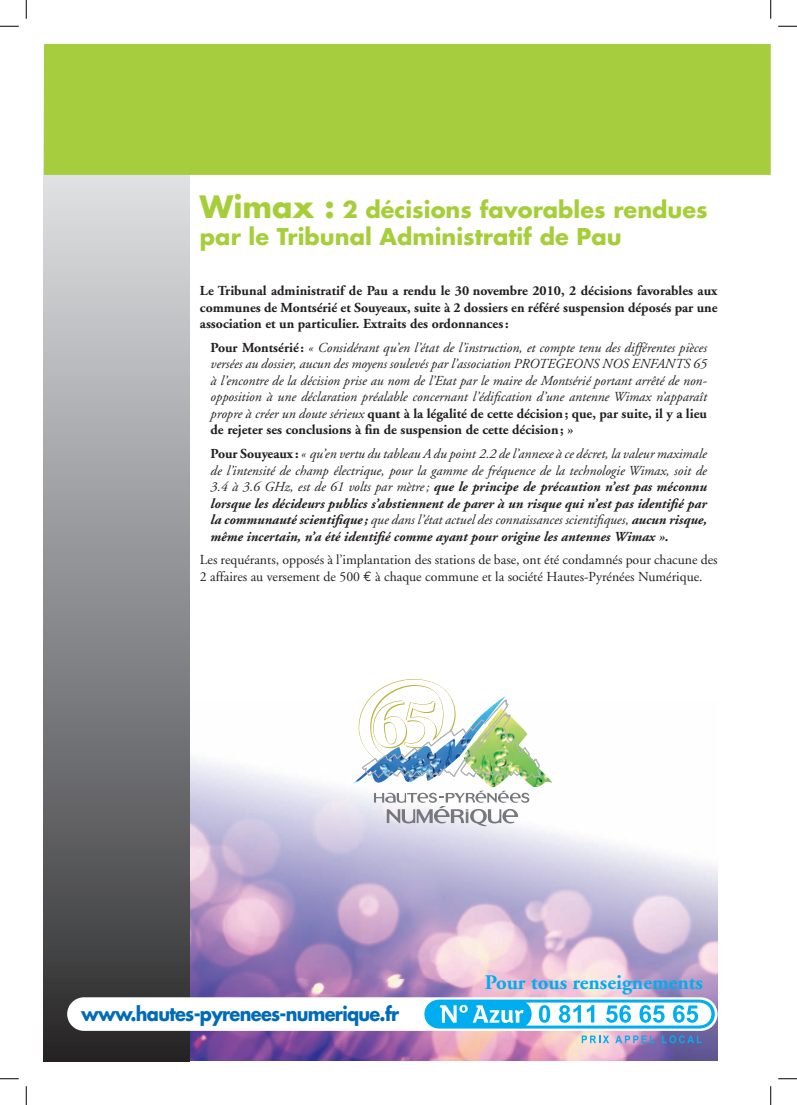
<style>
.page{position:relative;width:797px;height:1105px;background:#fff}
.page>*{position:absolute;margin:0;border:0;box-sizing:border-box;transform-origin:0 0}
.t1{font:700 22.5px/27px "Futura";color:#a6ce39}
.t2{font:700 20.75px "Adobe Garamond";color:#00aeef}
.t3{font:700 19.12px "Futura";letter-spacing:-.04em;color:#006bb6;scale:.93 1}
.t4{font:italic 13.75px/16.5px "Adobe Garamond";color:#231f20;text-align:justify}
.t5{font:700 13.75px/16.5px "Adobe Garamond";color:#231f20;text-align:justify}
.t6{font:13.75px/16.5px "Adobe Garamond";color:#231f20}
.s1{font-size:30px}
.s2{font-weight:700;font-style:normal}
.s3{font-weight:700}
.s4{font-family:"Euro Mono Std"}
</style>
<div class="page">
<img style="left:189px;top:699px;width:528px;height:361px">
<svg style="left:44px;top:175px;width:145px;height:886px;background:#898a8d"></svg>
<div style="left:44px;top:44px;width:726px;height:131px;background:#a6cd3d;border:1px solid #a6cd3d"></div>
<div style="left:67px;top:997px;width:650px;height:34px;background:#fff;border-radius:17px"></div>
<svg style="left:581px;top:1035px;width:28px;height:8px"></svg>
<svg style="left:615px;top:1035px;width:39px;height:8px"></svg>
<svg style="left:662px;top:1035px;width:39px;height:8px"></svg>
<svg style="left:424px;top:999px;width:290px;height:29px"></svg>
<svg style="left:374px;top:791px;width:155px;height:35px"></svg>
<img style="left:353px;top:699px;width:111px;height:87px">
<img style="left:464px;top:708px;width:89px;height:79px">
<img style="left:359px;top:679px;width:181px;height:100px">
<svg style="left:0;top:25px;width:19px;height:2px"></svg>
<svg style="left:778px;top:25px;width:19px;height:2px"></svg>
<svg style="left:0;top:1078px;width:19px;height:1px"></svg>
<svg style="left:778px;top:1078px;width:19px;height:1px"></svg>
<svg style="left:25px;top:0;width:2px;height:19px"></svg>
<svg style="left:25px;top:1086px;width:2px;height:19px"></svg>
<svg style="left:770px;top:0;width:1px;height:19px"></svg>
<svg style="left:770px;top:1086px;width:1px;height:19px"></svg>
<h1 class="t1" style="left:200px;top:195px;width:509px"><span class="s1">Wimax :</span> 2 décisions favorables rendues par le Tribunal Administratif de Pau</h1>
<p class="t5" style="left:200px;top:283px;width:519px">Le Tribunal administratif de Pau a rendu le 30 novembre 2010, 2 décisions favorables aux communes de Montsérié et Souyeaux, suite à 2 dossiers en référé suspension déposés par une association et un particulier. Extraits des ordonnances :</p>
<p class="t4" style="left:211px;top:340px;width:498px"><span class="s2">Pour Montsérié :</span> « Considérant qu’en l’état de l’instruction, et compte tenu des différentes pièces versées au dossier, aucun des moyens soulevés par l’association PROTEGEONS NOS ENFANTS 65 à l’encontre de la décision prise au nom de l’Etat par le maire de Montsérié portant arrêté de non&shy;opposition à une déclaration préalable concernant l’édification d’une antenne Wimax n’apparaît propre à créer un doute sérieux <span class="s2">quant à la légalité de cette décision ; que, par suite, il y a lieu de rejeter ses conclusions à fin de suspension de cette décision ; »</span></p>
<p class="t4" style="left:211px;top:446px;width:498px"><span class="s2">Pour Souyeaux :</span> « qu’en vertu du tableau A du point 2.2 de l’annexe à ce décret, la valeur maximale de l’intensité de champ électrique, pour la gamme de fréquence de la technologie Wimax, soit de 3.4 à 3.6 GHz, est de 61 volts par mètre ; <span class="s3">que le principe de précaution n’est pas méconnu lorsque les décideurs publics s’abstiennent de parer à un risque qui n’est pas identifié par la communauté scientifique ;</span> que dans l’état actuel des connaissances scientifiques, <span class="s3">aucun risque, même incertain, n’a été identifié comme ayant pour origine les antennes Wimax ».</span></p>
<p class="t6" style="left:200px;top:552px;width:519px">Les requérants, opposés à l’implantation des stations de base, ont été condamnés pour chacune des<br>2 affaires au versement de 500 <span class="s4">€</span> à chaque commune et la société Hautes-Pyrénées Numérique.</p>
<h3 class="t3" style="left:81px;top:1001px;width:343px">www.hautes-pyrenees-numerique.fr</h3>
<h2 class="t2" style="left:485px;top:971px;width:220px">Pour tous renseignements</h2>
</div>
